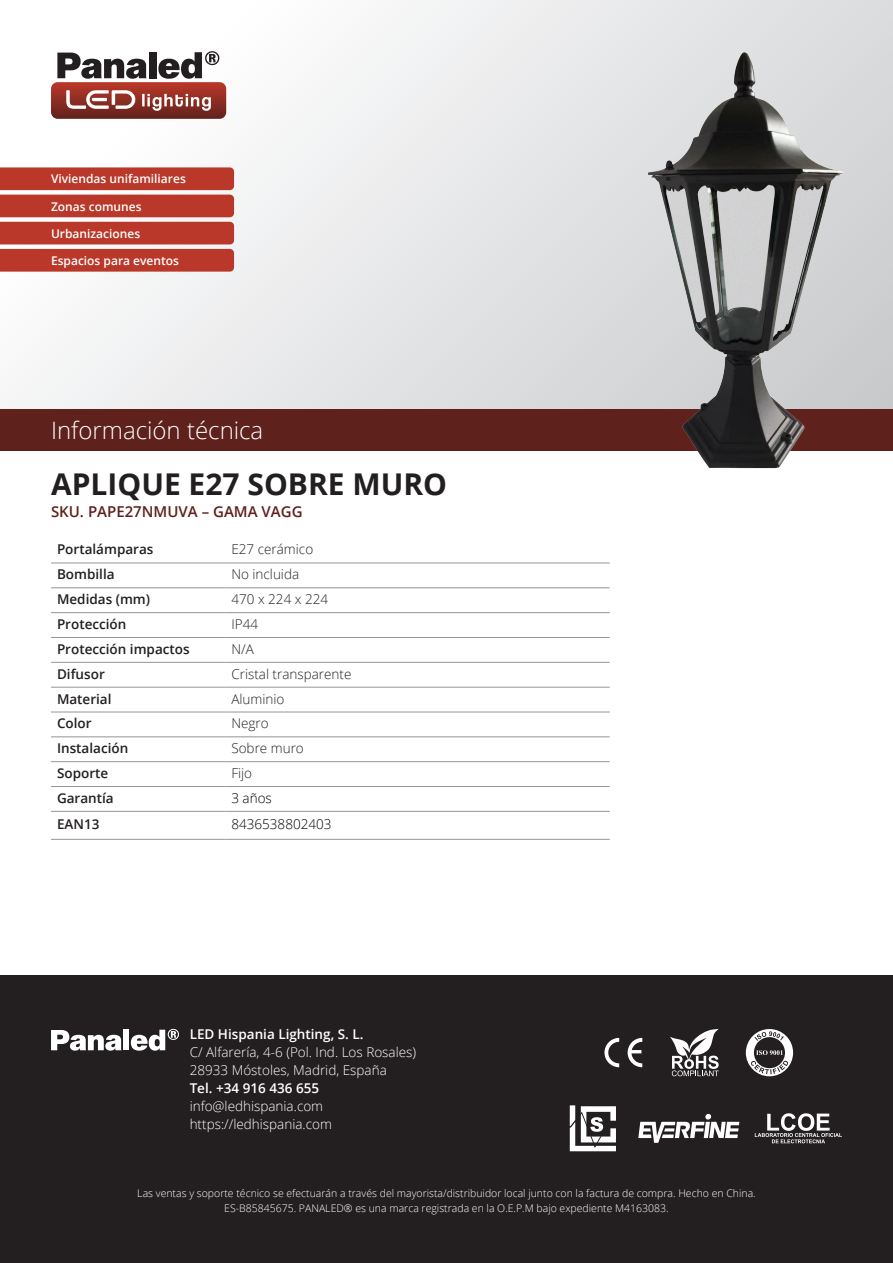
<style>
.page{position:relative;width:893px;height:1263px;background:#fff}
.page>*{position:absolute;margin:0;border:0;box-sizing:border-box;transform-origin:0 0}
.t1{font:700 30px "Open Sans";color:#231f20}
.t2{font:300 24px "Open Sans";color:#fff}
.t3{font:600 15px "Open Sans";color:#5e211c}
.t4{font:600 13.5px "Open Sans";color:#231f20}
.t5{font:300 13.5px "Open Sans";color:#fff}
.t6{font:300 13.5px "Open Sans";color:#231f20}
.t7{font:600 13.5px "Open Sans";color:#fff}
.t8{font:300 13.5px "Open Sans";color:#000}
.t9{font:600 12px "Open Sans";color:#fff}
.t10{font:300 10.5px "Open Sans";color:#fff}
</style>
<div class="page">
<div style="left:0;top:0;width:893px;height:421px;background:linear-gradient(to right,#fcfcfd,#d7d9db)"></div>
<svg style="left:0;top:167px;width:234px;height:105px;background:#c25245"></svg>
<div style="left:0;top:409px;width:893px;height:42px;background:#5e211c"></div>
<hr style="left:51px;top:563px;width:174px;height:1px;background:#939598">
<hr style="left:225px;top:563px;width:385px;height:1px;background:#939598">
<hr style="left:51px;top:587px;width:174px;height:1px;background:#939598">
<hr style="left:225px;top:587px;width:385px;height:1px;background:#939598">
<hr style="left:51px;top:612px;width:174px;height:1px;background:#939598">
<hr style="left:225px;top:612px;width:385px;height:1px;background:#939598">
<hr style="left:51px;top:637px;width:174px;height:1px;background:#939598">
<hr style="left:225px;top:637px;width:385px;height:1px;background:#939598">
<hr style="left:51px;top:662px;width:174px;height:1px;background:#939598">
<hr style="left:225px;top:662px;width:385px;height:1px;background:#939598">
<hr style="left:51px;top:687px;width:174px;height:1px;background:#939598">
<hr style="left:225px;top:687px;width:385px;height:1px;background:#939598">
<hr style="left:51px;top:712px;width:174px;height:1px;background:#939598">
<hr style="left:225px;top:712px;width:385px;height:1px;background:#939598">
<hr style="left:51px;top:736px;width:174px;height:1px;background:#939598">
<hr style="left:225px;top:736px;width:385px;height:1px;background:#939598">
<hr style="left:51px;top:761px;width:174px;height:1px;background:#939598">
<hr style="left:225px;top:761px;width:385px;height:1px;background:#939598">
<hr style="left:51px;top:786px;width:174px;height:1px;background:#939598">
<hr style="left:225px;top:786px;width:385px;height:1px;background:#939598">
<hr style="left:51px;top:811px;width:174px;height:1px;background:#939598">
<hr style="left:225px;top:811px;width:385px;height:1px;background:#939598">
<hr style="left:51px;top:839px;width:174px;height:1px;background:#939598">
<hr style="left:225px;top:839px;width:385px;height:1px;background:#939598">
<svg style="left:51px;top:51px;width:175px;height:68px"></svg>
<img style="left:645px;top:51px;width:201px;height:418px">
<div style="left:0;top:976px;width:893px;height:287px;background:#231f20"></div>
<svg style="left:670px;top:1029px;width:49px;height:47px"></svg>
<svg style="left:604px;top:1038px;width:38px;height:29px"></svg>
<svg style="left:746px;top:1029px;width:47px;height:47px"></svg>
<svg style="left:569px;top:1105px;width:47px;height:46px"></svg>
<svg style="left:638px;top:1113px;width:101px;height:30px"></svg>
<svg style="left:755px;top:1113px;width:87px;height:30px"></svg>
<svg style="left:51px;top:1030px;width:71px;height:21px"></svg>
<div style="left:123px;top:1030px;width:6px;height:20px;background:#fff"></div>
<svg style="left:131px;top:1028px;width:48px;height:23px"></svg>
<p class="t9" style="left:51px;top:171px;width:136px">Viviendas unifamiliares</p>
<p class="t9" style="left:51px;top:198px;width:92px">Zonas comunes</p>
<p class="t9" style="left:51px;top:225px;width:91px">Urbanizaciones</p>
<p class="t9" style="left:51px;top:252px;width:130px">Espacios para eventos</p>
<p class="t2" style="left:51px;top:414px;width:214px">Información técnica</p>
<p class="t1" style="left:51px;top:463px;width:398px">APLIQUE E27 SOBRE MURO</p>
<p class="t3" style="left:51px;top:501px;width:253px">SKU. PAPE27NMUVA – GAMA VAGG</p>
<p class="t4" style="left:57px;top:540px;width:98px">Portalámparas</p>
<p class="t6" style="left:231px;top:540px;width:83px">E27 cerámico</p>
<p class="t4" style="left:57px;top:565px;width:59px">Bombilla</p>
<p class="t6" style="left:231px;top:565px;width:69px">No incluida</p>
<p class="t4" style="left:57px;top:590px;width:95px">Medidas (mm)</p>
<p class="t6" style="left:231px;top:590px;width:98px">470 x 224 x 224</p>
<p class="t4" style="left:57px;top:615px;width:71px">Protección</p>
<p class="t6" style="left:231px;top:615px;width:28px">IP44</p>
<p class="t4" style="left:57px;top:640px;width:134px">Protección impactos</p>
<p class="t6" style="left:231px;top:640px;width:24px">N/A</p>
<p class="t4" style="left:57px;top:664px;width:49px">Difusor</p>
<p class="t6" style="left:231px;top:664px;width:122px">Cristal transparente</p>
<p class="t4" style="left:57px;top:689px;width:56px">Material</p>
<p class="t6" style="left:231px;top:689px;width:55px">Aluminio</p>
<p class="t4" style="left:57px;top:714px;width:36px">Color</p>
<p class="t6" style="left:231px;top:714px;width:39px">Negro</p>
<p class="t4" style="left:57px;top:739px;width:73px">Instalación</p>
<p class="t6" style="left:231px;top:739px;width:74px">Sobre muro</p>
<p class="t4" style="left:57px;top:764px;width:53px">Soporte</p>
<p class="t6" style="left:231px;top:764px;width:22px">Fijo</p>
<p class="t4" style="left:57px;top:789px;width:58px">Garantía</p>
<p class="t8" style="left:231px;top:789px;width:42px">3 años</p>
<p class="t4" style="left:57px;top:815px;width:44px">EAN13</p>
<p class="t8" style="left:231px;top:815px;width:102px">8436538802403</p>
<p class="t7" style="left:190px;top:1025px;width:175px">LED Hispania Lighting, S. L.</p>
<p class="t5" style="left:190px;top:1043px;width:228px">C/ Alfarería, 4-6 (Pol. Ind. Los Rosales)</p>
<p class="t5" style="left:190px;top:1061px;width:199px">28933 Móstoles, Madrid, España</p>
<p class="t7" style="left:190px;top:1079px;width:131px">Tel. +34 916 436 655</p>
<p class="t5" style="left:190px;top:1097px;width:135px">info@ledhispania.com</p>
<p class="t5" style="left:190px;top:1115px;width:144px">https://ledhispania.com</p>
<p class="t10" style="left:137px;top:1186px;width:620px">Las ventas y soporte técnico se efectuarán a través del mayorista/distribuidor local junto con la factura de compra. Hecho en China.</p>
<p class="t10" style="left:224px;top:1201px;width:446px">ES-B85845675. PANALED® es una marca registrada en la O.E.P.M bajo expediente M4163083.</p>
</div>
